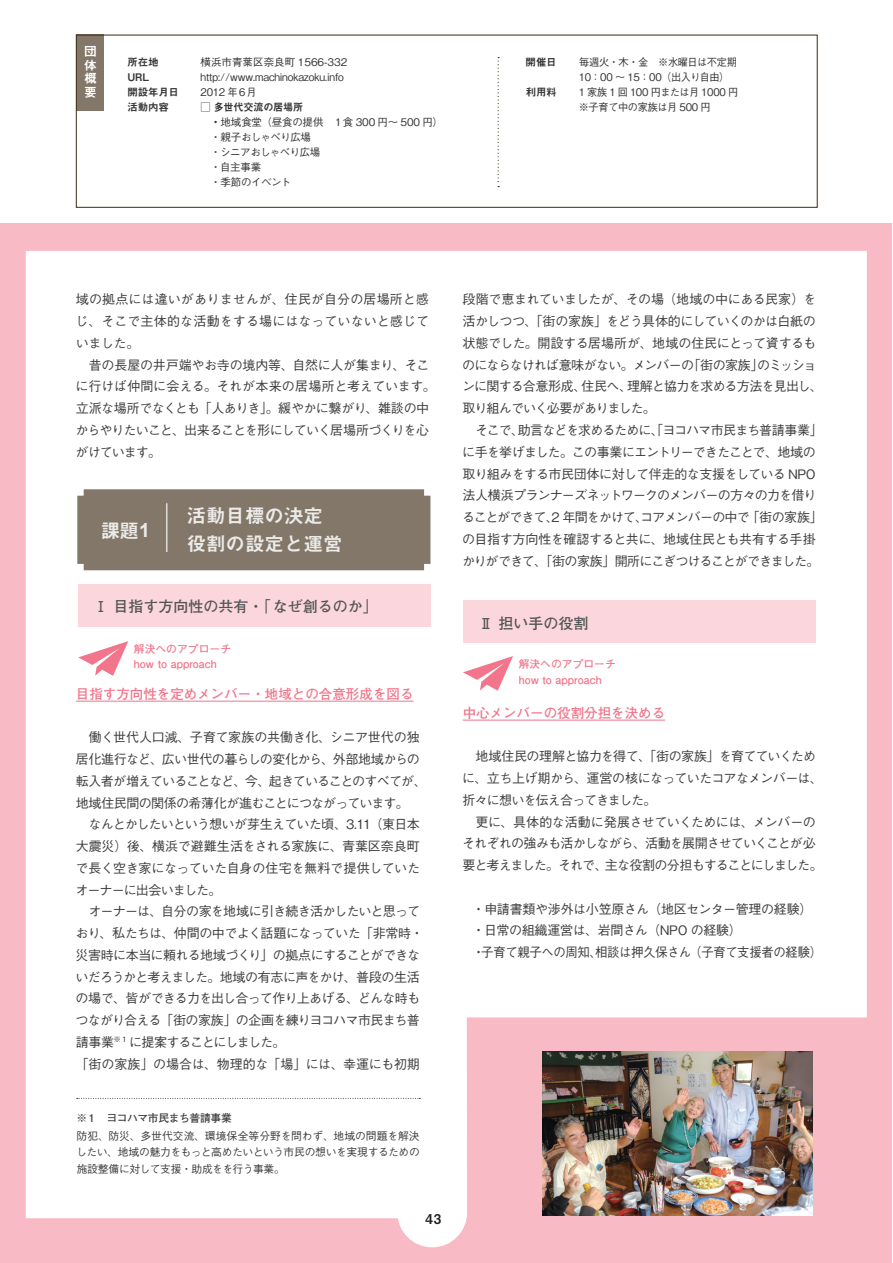
<style>
.page{position:relative;width:893px;height:1263px;background:#fff}
.page>*{position:absolute;margin:0;border:0;box-sizing:border-box;transform-origin:0 0}
.t1{font:19.5px "Midashi Go Pro MB31";color:#fff}
.t2{font:700 15px "Futo Go B101 Pro";color:#545557}
.t3{font:700 13.5px "Futo Go B101 Pro";color:#f2758b}
.t4{font:13.5px "Midashi Go Pro MB31";color:#231f20}
.t5{font:500 13.05px/21.8px "Gothic BBB Pro";letter-spacing:-.045em;color:#3e3e3f}
.t6{font:500 13.05px/21.8px "Gothic BBB Pro";letter-spacing:-.065em;color:#3e3e3f;text-align:center}
.t7{font:12.75px/13.4px "Midashi Go Pro MB31";color:#fff;text-align:justify}
.t8{font:500 10.8px/16.5px "Gothic BBB Pro";letter-spacing:-.04em;color:#3e3e3f;text-align:justify}
.t9{font:700 10.8px/14.5px "Futo Go B101 Pro";color:#f2758b}
.t10{font:700 10.8px "Futo Go B101 Pro";letter-spacing:-.035em;color:#3e3e3f}
.t11{font:500 10.5px/15px "Gothic BBB Pro";letter-spacing:-.02em;color:#363536}
.t12{font:10.5px/15px "Midashi Go Pro MB31";letter-spacing:-.02em;color:#363536}
.s1{font-family:"Midashi Go Pro MB31";font-weight:400}
.s2{font-family:"Arial";font-weight:700}
</style>
<div class="page">
<div style="left:1px;top:223px;width:891px;height:1040px;background:#f8bac5"></div>
<div style="left:26px;top:251px;width:841px;height:967px;background:#fff"></div>
<div style="left:397px;top:1177px;width:70px;height:70px;background:#fff;border-radius:50%"></div>
<hr style="left:463px;top:720px;width:202px;height:1px;background:#f2758b">
<div style="left:77px;top:489px;width:353px;height:81px;background:#827769"></div>
<hr style="left:166px;top:503px;width:1px;height:49px;background:#fff">
<div style="left:78px;top:584px;width:352px;height:42px;background:#fbd7dd"></div>
<div style="left:463px;top:600px;width:353px;height:43px;background:#fbd7dd"></div>
<hr style="left:76px;top:701px;width:337px;height:1px;background:#f2758b">
<svg style="left:78px;top:641px;width:50px;height:35px;background:#f9c7d0"></svg>
<svg style="left:463px;top:656px;width:50px;height:35px;background:#f9c7d0"></svg>
<div style="left:76px;top:35px;width:28px;height:76px;background:#827769"></div>
<div style="left:76px;top:35px;width:741px;height:173px;border:1px solid #3d2b15"></div>
<svg style="left:498px;top:57px;width:1px;height:130px"></svg>
<img style="left:542px;top:1051px;width:270px;height:164px">
<svg style="left:77px;top:1098px;width:343px;height:1px"></svg>
<p class="t7" style="left:84px;top:43px;width:14px">団体概要</p>
<p class="t11" style="left:201px;top:54px;width:148px">横浜市青葉区奈良町 1566-332 http://www.machinokazoku.info<br>2012 年６月</p>
<p class="t12" style="left:200px;top:99px;width:104px">□ 多世代交流の居場所</p>
<p class="t11" style="left:210px;top:114px;width:234px"><span class="s1">・</span>地域食堂（昼食の提供　１食 300 円～ 500 円）・親子おしゃべり広場<br>・シニアおしゃべり広場<br>・自主事業<br>・季節のイベント</p>
<p class="t12" style="left:127px;top:54px;width:53px">所在地　<br>URL<br>開設年月日活動内容</p>
<p class="t12" style="left:526px;top:54px;width:33px">開催日</p>
<p class="t12" style="left:526px;top:84px;width:33px">利用料</p>
<p class="t11" style="left:579px;top:54px;width:161px">毎週火・木・金　※水曜日は不定期<br>10：00 ～ 15：00（出入り自由）<br>1 家族 1 回 100 円または月 1000 円※子育て中の家族は月 500 円</p>
<p class="t5" style="left:76px;top:287px;width:355px;text-align:justify">域の拠点には違いがありませんが、住民が自分の居場所と感じ、そこで主体的な活動をする場にはなっていないと感じていました。</p>
<p class="t5" style="left:75px;top:352px;width:362px;text-indent:13px">昔の長屋の井戸端やお寺の境内等、自然に人が集まり、そこに行けば仲間に会える。それが本来の居場所と考えています。立派な場所でなくとも「人ありき」。緩やかに繋がり、雑談の中からやりたいこと、出来ることを形にしていく居場所づくりを心がけています。</p>
<h1 class="t1" style="left:100px;top:515px;width:51px">課題<span class="s2">1</span></h1>
<h1 class="t1" style="left:187px;top:500px;width:138px">活動目標の決定</h1>
<h1 class="t1" style="left:187px;top:528px;width:157px">役割の設定と運営</h1>
<p class="t2" style="left:93px;top:594px;width:286px">Ⅰ 目指す方向性の共有・「なぜ創るのか」</p>
<p class="t9" style="left:134px;top:641px;width:99px">解決へのアプローチhow to approach</p>
<p class="t3" style="left:76px;top:683px;width:339px">目指す方向性を定めメンバー・地域との合意形成を図る</p>
<p class="t5" style="left:76px;top:725px;width:353px;text-indent:13px">働く世代人口減、子育て家族の共働き化、シニア世代の独居化進行など、広い世代の暮らしの変化から、外部地域からの転入者が増えていることなど、今、起きていることのすべてが、地域住民間の関係の希薄化が進むことにつながっています。</p>
<p class="t5" style="left:75px;top:812px;width:346px;text-align:justify;text-indent:13px">なんとかしたいという想いが芽生えていた頃、3.11（東日本大震災）後、横浜で避難生活をされる家族に、青葉区奈良町で長く空き家になっていた自身の住宅を無料で提供していたオーナーに出会いました。</p>
<p class="t5" style="left:75px;top:899px;width:350px;text-indent:13px">オーナーは、自分の家を地域に引き続き活かしたいと思っており、私たちは、仲間の中でよく話題になっていた「非常時・災害時に本当に頼れる地域づくり」の拠点にすることができないだろうかと考えました。地域の有志に声をかけ、普段の生活の場で、皆ができる力を出し合って作り上あげる、どんな時もつながり合える「街の家族」の企画を練りヨコハマ市民まち普請事業<sup>※</sup> <sup>1</sup> に提案することにしました。<br>「街の家族」の場合は、物理的な「場」には、幸運にも初期</p>
<p class="t10" style="left:76px;top:1109px;width:157px">※１　ヨコハマ市民まち普請事業</p>
<p class="t8" style="left:76px;top:1126px;width:345px">防犯、防災、多世代交流、環境保全等分野を問わず、地域の問題を解決したい、地域の魅力をもっと高めたいという市民の想いを実現するための施設整備に対して支援・助成をを行う事業。</p>
<p class="t4" style="left:426px;top:1208px;width:17px">43</p>
<p class="t5" style="left:462px;top:287px;width:362px">段階で恵まれていましたが、その場（地域の中にある民家）を活かしつつ、「街の家族」をどう具体的にしていくのかは白紙の状態でした。開設する居場所が、地域の住民にとって資するものにならなければ意味がない。メンバーの「街の家族」のミッションに関する合意形成、住民へ、理解と協力を求める方法を見出し、取り組んでいく必要がありました。</p>
<p class="t5" style="left:462px;top:418px;width:362px;text-indent:13px">そこで、助言などを求めるために、「ヨコハマ市民まち普請事業」に手を挙げました。この事業にエントリーできたことで、地域の取り組みをする市民団体に対して伴走的な支援をしている NPO法人横浜プランナーズネットワークのメンバーの方々の力を借りることができて、2 年間をかけて、コアメンバーの中で「街の家族」の目指す方向性を確認すると共に、地域住民とも共有する手掛かりができて、「街の家族」開所にこぎつけることができました。</p>
<p class="t2" style="left:479px;top:611px;width:111px">Ⅱ 担い手の役割</p>
<p class="t9" style="left:519px;top:655px;width:99px;line-height:15.9px">解決へのアプローチhow to approach</p>
<p class="t3" style="left:463px;top:702px;width:204px">中心メンバーの役割分担を決める</p>
<p class="t5" style="left:462px;top:744px;width:362px;text-indent:13px">地域住民の理解と協力を得て、「街の家族」を育てていくために、立ち上げ期から、運営の核になっていたコアなメンバーは、折々に想いを伝え合ってきました。</p>
<p class="t6" style="left:462px;top:809px;width:362px">更に、具体的な活動に発展させていくためには、メンバーの<br>それぞれの強みも活かしながら、活動を展開させていくことが必要と考えました。それで、主な役割の分担もすることにしました。</p>
<p class="t5" style="left:472px;top:896px;width:352px">・申請書類や渉外は小笠原さん（地区センター管理の経験）・日常の組織運営は、岩間さん（NPO の経験）<br>・子育て親子への周知、相談は押久保さん（子育て支援者の経験）</p>
</div>
